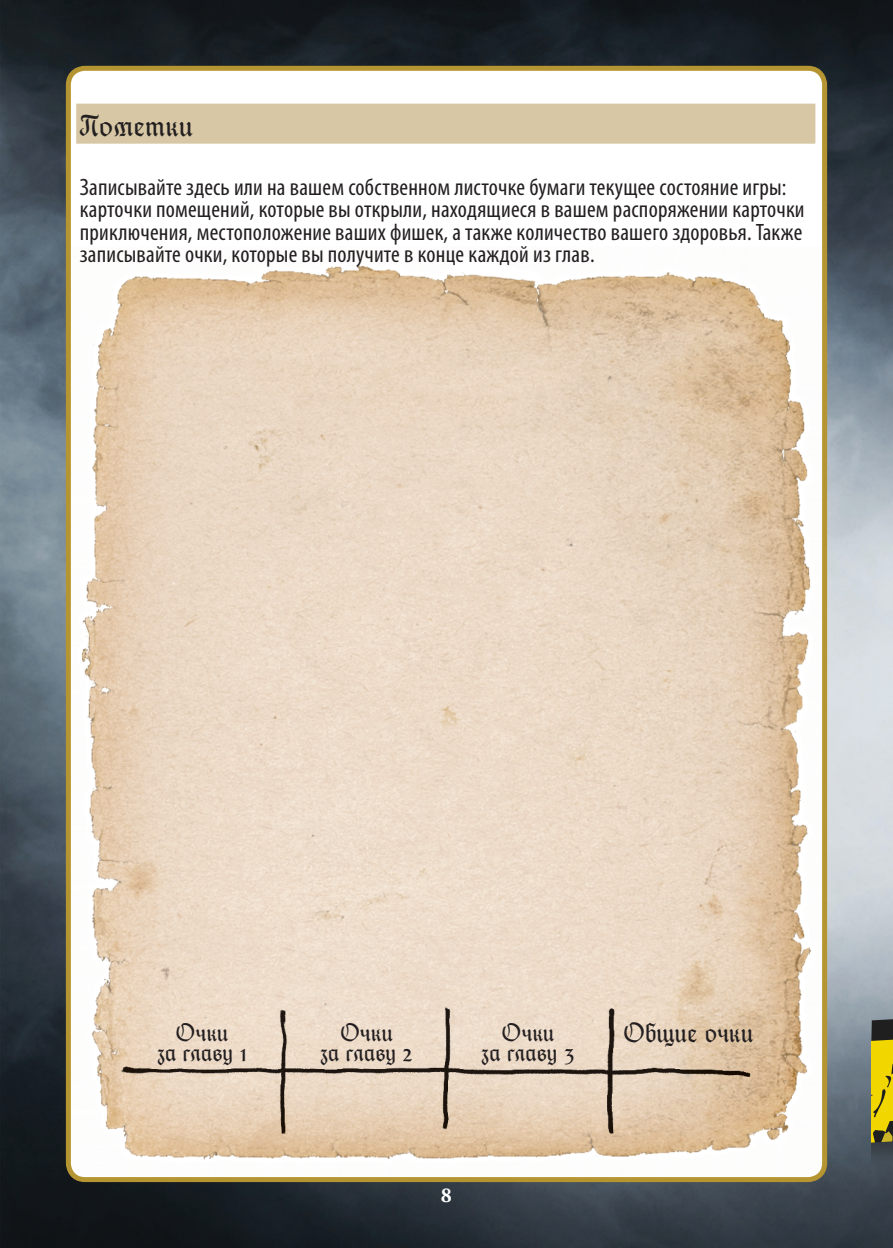
<style>
.page{position:relative;width:893px;height:1248px;background:#fff}
.page>*{position:absolute;margin:0;border:0;box-sizing:border-box;transform-origin:0 0}
.t1{font:30px "Thannhaeuser C";letter-spacing:.01em;color:#231f20}
.t2{font:27.5px "Thannhaeuser C";color:#231f20}
.t3{font:25px/20px "Thannhaeuser C";color:#231f20;text-align:center}
.t4{font:condensed 23.75px/22.5px "Myriad Pro";letter-spacing:.01em;color:#231f20}
.t5{font:700 21.25px "Adobe Garamond Pro";color:#fff}
</style>
<div class="page">
<img style="left:0;top:0;width:893px;height:1247px">
<div style="left:69px;top:69px;width:755px;height:1109px;background:#fff;border-radius:14px"></div>
<img style="left:68px;top:266px;width:757px;height:909px">
<div style="left:66px;top:66px;width:761px;height:1115px;border:5px solid #b49531;border-radius:17px"></div>
<svg style="left:872px;top:957px;width:21px;height:248px;background:#928d47"></svg>
<div style="left:76px;top:104px;width:739px;height:40px;background:#d7c7a4"></div>
<p class="t1" style="left:80px;top:110px;width:115px">Пометки</p>
<p class="t4" style="left:80px;top:175px;width:726px">Записывайте здесь или на вашем собственном листочке бумаги текущее состояние игры: карточки помещений, которые вы открыли, находящиеся в вашем распоряжении карточки приключения, местоположение ваших фишек, а также количество вашего здоровья. Также записывайте очки, которые вы получите в конце каждой из глав.</p>
<p class="t3" style="left:157px;top:1022px;width:91px">Очки<br>за главу 1</p>
<p class="t3" style="left:320px;top:1022px;width:94px">Очки<br>за главу 2</p>
<p class="t3" style="left:481px;top:1022px;width:95px">Очки<br>за главу 3</p>
<p class="t2" style="left:623px;top:1018px;width:132px">Общие очки</p>
<p class="t5" style="left:441px;top:1182px;width:13px">8</p>
</div>
